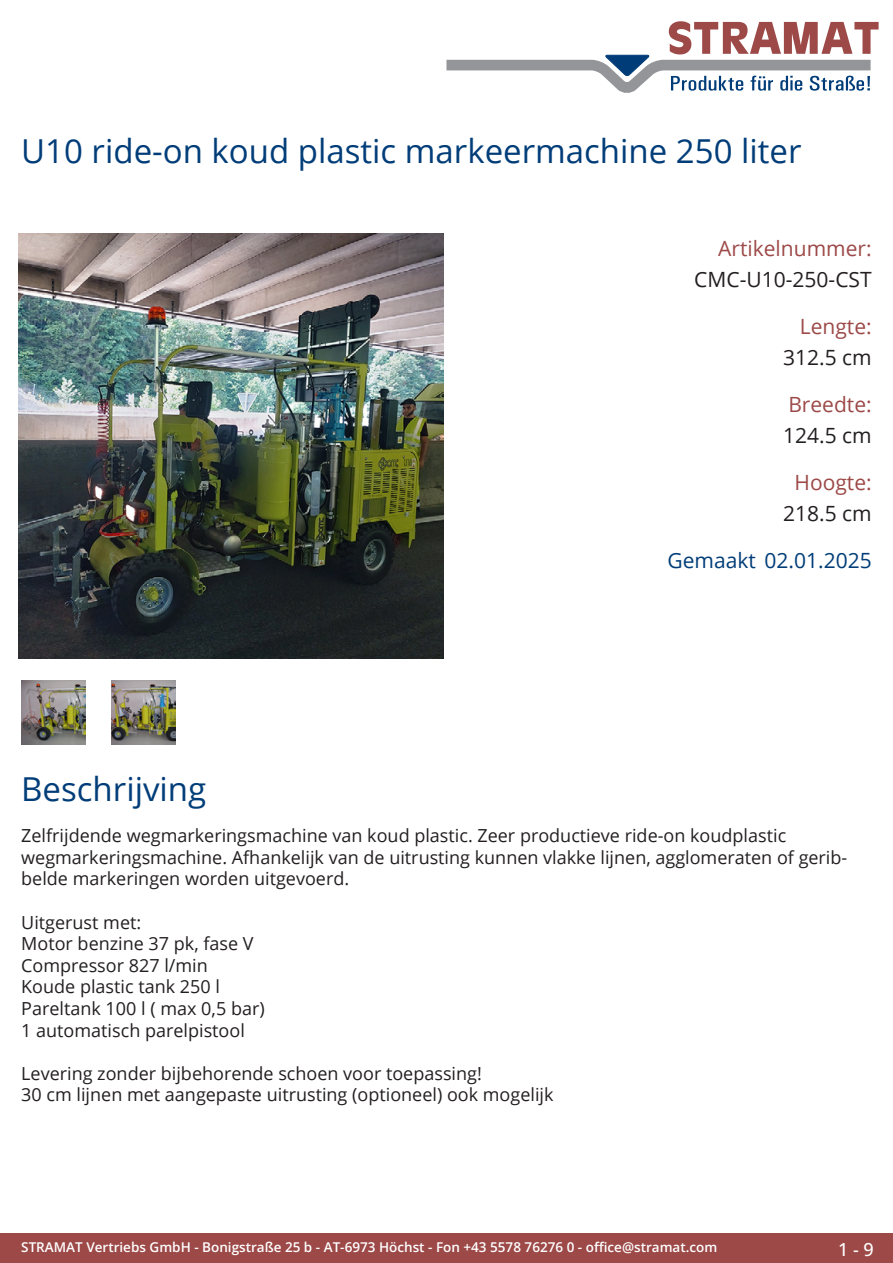
<style>
.page{position:relative;width:893px;height:1263px;background:#fff}
.page>*{position:absolute;margin:0;border:0;box-sizing:border-box;transform-origin:0 0}
.Produkttitel{font:33px "Open Sans";color:#003d78}
.TechDaten_Überschrif{font:21px "Open Sans";color:#9c4948}
.TechDaten_Inhalt{font:21px "Open Sans";color:#231f20}
.Erstellungsdatum{font:21px "Open Sans";color:#003d78}
.Beschreibung_Text{font:18px/21.6px "Open Sans";color:#231f20}
.t1{font:500 18px "Open Sans";color:#fff}
.t2{font:600 13.5px "Open Sans";color:#fff}
</style>
<div class="page">
<div style="left:0;top:1233px;width:893px;height:30px;background:#9c4948"></div>
<svg style="left:446px;top:21px;width:433px;height:72px"></svg>
<img style="left:18px;top:234px;width:425px;height:425px">
<img style="left:21px;top:680px;width:64px;height:64px">
<img style="left:112px;top:680px;width:63px;height:64px">
<p class="Produkttitel" style="left:21px;top:128px;width:782px">U10 ride-on koud plastic markeermachine 250 liter</p>
<p class="TechDaten_Überschrif" style="left:718px;top:234px;width:155px">Artikelnummer:</p>
<p class="TechDaten_Inhalt" style="left:694px;top:265px;width:179px">CMC-U10-250-CST</p>
<p class="TechDaten_Überschrif" style="left:800px;top:312px;width:73px">Lengte:</p>
<p class="TechDaten_Inhalt" style="left:783px;top:343px;width:90px">312.5 cm</p>
<p class="TechDaten_Überschrif" style="left:788px;top:390px;width:85px">Breedte:</p>
<p class="TechDaten_Inhalt" style="left:783px;top:421px;width:90px">124.5 cm</p>
<p class="TechDaten_Überschrif" style="left:795px;top:468px;width:79px">Hoogte:</p>
<p class="TechDaten_Inhalt" style="left:783px;top:499px;width:90px">218.5 cm</p>
<p class="Erstellungsdatum" style="left:668px;top:546px;width:206px">Gemaakt 02.01.2025</p>
<p class="Produkttitel" style="left:21px;top:766px;width:186px">Beschrijving</p>
<p class="Beschreibung_Text" style="left:21px;top:824px;width:826px">Zelfrijdende wegmarkeringsmachine van koud plastic. Zeer productieve ride-on koudplastic wegmarkeringsmachine. Afhankelijk van de uitrusting kunnen vlakke lijnen, agglomeraten of gerib&shy;belde markeringen worden uitgevoerd.</p>
<p class="Beschreibung_Text" style="left:21px;top:911px;width:245px">Uitgerust met:<br>Motor benzine 37 pk, fase V<br>Compressor 827 l/min<br>Koude plastic tank 250 l<br>Pareltank 100 l ( max 0,5 bar)<br>1 automatisch parelpistool</p>
<p class="Beschreibung_Text" style="left:21px;top:1062px;width:534px">Levering zonder bijbehorende schoen voor toepassing!<br>30 cm lijnen met aangepaste uitrusting (optioneel) ook mogelijk</p>
<p class="t2" style="left:21px;top:1238px;width:698px">STRAMAT Vertriebs GmbH - Bonigstraße 25 b - AT-6973 Höchst - Fon +43 5578 76276 0 - office@stramat.com</p>
<p class="t1" style="left:838px;top:1237px;width:37px">1 - 9</p>
</div>
